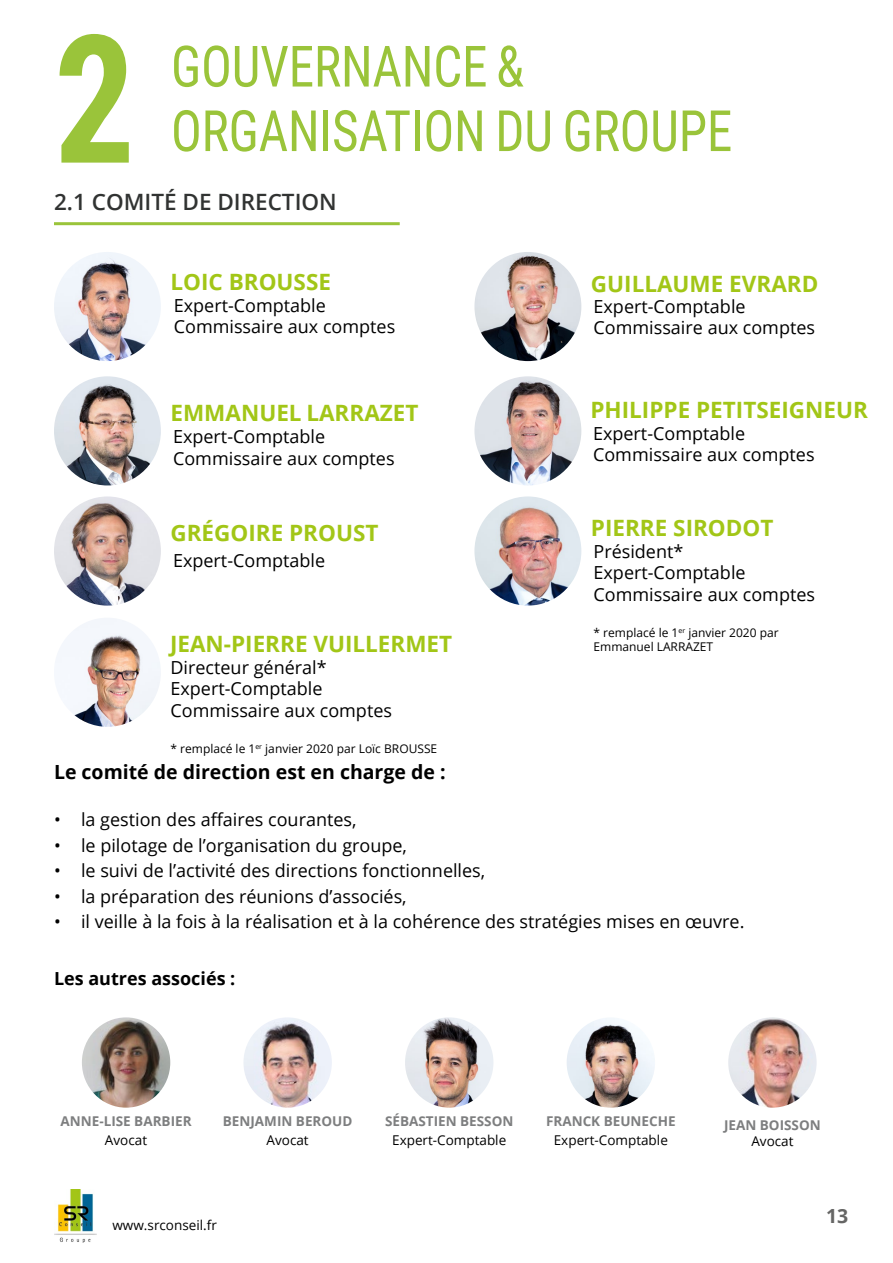
<style>
.page{position:relative;width:893px;height:1263px;background:#fff}
.page>*{position:absolute;margin:0;border:0;box-sizing:border-box;transform-origin:0 0}
.t1{font:700 178.5px "Roboto Condensed";color:#9ac43a;scale:.9 1}
.t2{font:57px/64.5px "Roboto Condensed";letter-spacing:-.005em;color:#9ac43a;scale:.9 1}
.t3{font:700 22.5px "Open Sans";color:#a2c617}
.t4{font:600 22.5px "Open Sans";color:#313332}
.t5{font:700 19.5px "Open Sans";color:#000}
.t6{font:700 19.5px "Open Sans";color:#666665}
.t7{font:18px/21.6px "Open Sans";color:#000}
.t8{font:700 18px "Open Sans";color:#000}
.t9{font:700 13.5px "Open Sans";color:#7d7e7f}
.t10{font:13.5px "Open Sans";color:#000}
.t11{font:12px/14.4px "Open Sans";color:#000}
</style>
<div class="page">
<img style="left:54px;top:1190px;width:43px;height:53px">
<img style="left:54px;top:252px;width:107px;height:109px">
<img style="left:474px;top:252px;width:107px;height:109px">
<img style="left:54px;top:376px;width:107px;height:109px">
<img style="left:474px;top:496px;width:107px;height:110px">
<img style="left:474px;top:376px;width:107px;height:109px">
<img style="left:55px;top:618px;width:106px;height:109px">
<img style="left:54px;top:496px;width:107px;height:110px">
<img style="left:82px;top:1017px;width:88px;height:91px">
<img style="left:243px;top:1017px;width:89px;height:91px">
<img style="left:567px;top:1018px;width:88px;height:90px">
<img style="left:405px;top:1017px;width:88px;height:91px">
<hr style="left:54px;top:222px;width:346px;height:3px;background:#9ac43a">
<img style="left:728px;top:1017px;width:89px;height:91px">
<h1 class="t1" style="left:54px;top:-26px;width:92px">2</h1>
<h2 class="t2" style="left:171px;top:32px;width:625px">GOUVERNANCE &amp;<br>ORGANISATION DU GROUPE</h2>
<p class="t4" style="left:54px;top:186px;width:284px">2.1 COMITÉ DE DIRECTION</p>
<p class="t3" style="left:170px;top:266px;width:162px">LOIC BROUSSE</p>
<p class="t7" style="left:174px;top:294px;width:223px">Expert-Comptable<br>Commissaire aux comptes</p>
<p class="t3" style="left:170px;top:397px;width:250px">EMMANUEL LARRAZET</p>
<p class="t7" style="left:173px;top:425px;width:223px">Expert-Comptable<br>Commissaire aux comptes</p>
<p class="t3" style="left:170px;top:517px;width:210px">GRÉGOIRE PROUST</p>
<p class="t7" style="left:173px;top:549px;width:154px">Expert-Comptable</p>
<p class="t3" style="left:170px;top:628px;width:284px">JEAN-PIERRE VUILLERMET</p>
<p class="t7" style="left:170px;top:656px;width:223px">Directeur général*<br>Expert-Comptable<br>Commissaire aux comptes</p>
<p class="t11" style="left:170px;top:741px;width:268px">* remplacé le 1<sup>er</sup> janvier 2020 par Loïc BROUSSE</p>
<p class="t3" style="left:591px;top:268px;width:229px">GUILLAUME EVRARD</p>
<p class="t7" style="left:593px;top:295px;width:223px">Expert-Comptable<br>Commissaire aux comptes</p>
<p class="t3" style="left:590px;top:394px;width:279px">PHILIPPE PETITSEIGNEUR</p>
<p class="t7" style="left:593px;top:422px;width:223px">Expert-Comptable<br>Commissaire aux comptes</p>
<p class="t3" style="left:591px;top:512px;width:184px">PIERRE SIRODOT</p>
<p class="t7" style="left:593px;top:540px;width:223px">Président*<br>Expert-Comptable<br>Commissaire aux comptes</p>
<p class="t11" style="left:593px;top:625px;width:187px">* remplacé le 1<sup>er</sup> janvier 2020 par<br>Emmanuel LARRAZET</p>
<p class="t5" style="left:54px;top:758px;width:393px">Le comité de direction est en charge de :</p>
<p class="t7" style="left:54px;top:809px;width:304px">• la gestion des affaires courantes,</p>
<p class="t7" style="left:54px;top:834px;width:355px">• le pilotage de l’organisation du groupe,</p>
<p class="t7" style="left:54px;top:860px;width:433px">• le suivi de l’activité des directions fonctionnelles,</p>
<p class="t7" style="left:54px;top:885px;width:354px">• la préparation des réunions d’associés,</p>
<p class="t7" style="left:54px;top:911px;width:692px">• il veille à la fois à la réalisation et à la cohérence des stratégies mises en œuvre.</p>
<p class="t8" style="left:54px;top:966px;width:183px">Les autres associés :</p>
<p class="t9" style="left:61px;top:1112px;width:133px">ANNE-LISE BARBIER</p>
<p class="t10" style="left:105px;top:1130px;width:44px">Avocat</p>
<p class="t9" style="left:223px;top:1112px;width:131px">BENJAMIN BEROUD</p>
<p class="t10" style="left:267px;top:1130px;width:44px">Avocat</p>
<p class="t10" style="left:112px;top:1216px;width:106px">www.srconseil.fr</p>
<p class="t9" style="left:385px;top:1112px;width:130px">SÉBASTIEN BESSON</p>
<p class="t10" style="left:392px;top:1130px;width:116px">Expert-Comptable</p>
<p class="t9" style="left:546px;top:1112px;width:131px">FRANCK BEUNECHE</p>
<p class="t10" style="left:554px;top:1130px;width:116px">Expert-Comptable</p>
<p class="t9" style="left:724px;top:1115px;width:98px">JEAN BOISSON</p>
<p class="t10" style="left:751px;top:1131px;width:44px">Avocat</p>
<p class="t6" style="left:826px;top:1202px;width:24px">13</p>
</div>
